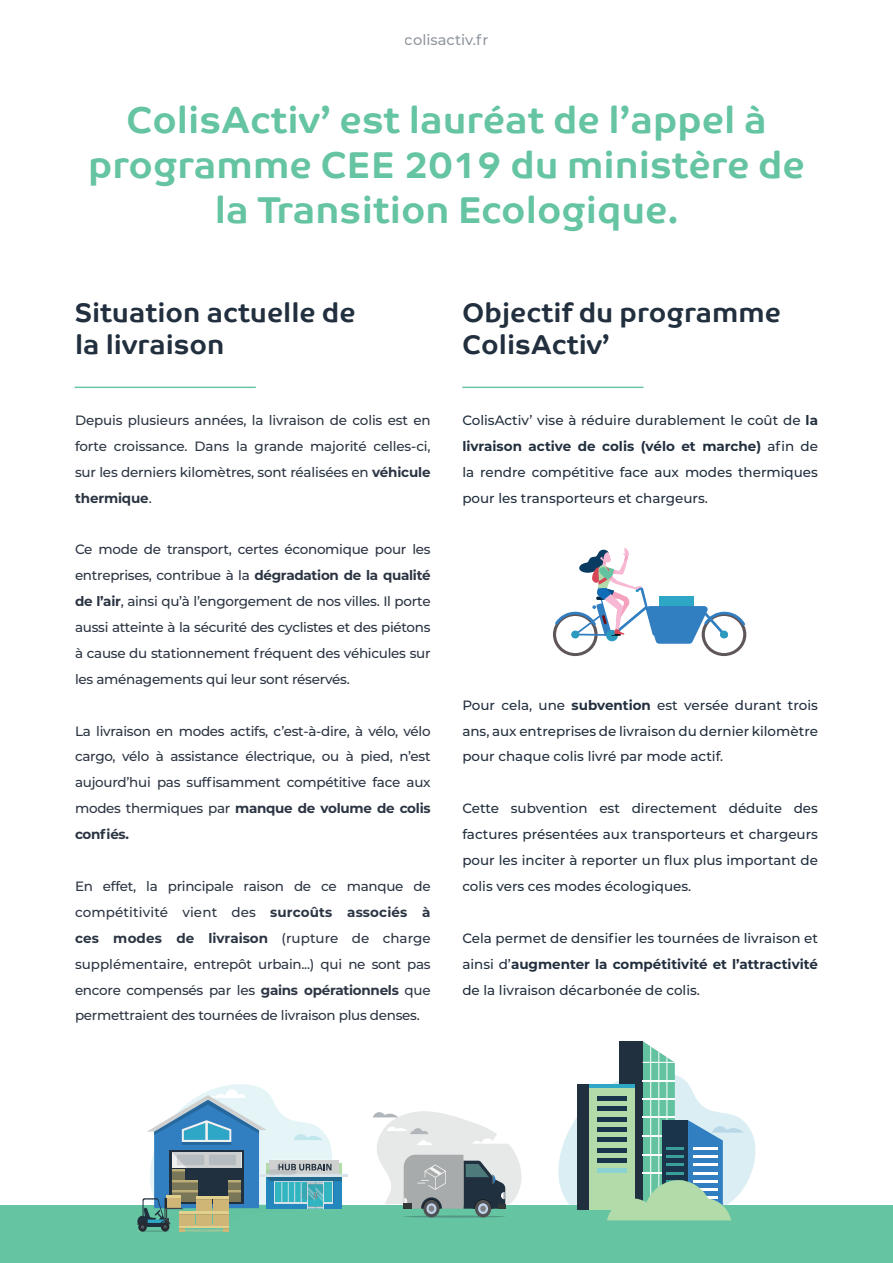
<style>
.page{position:relative;width:893px;height:1263px;background:#fff}
.page>*{position:absolute;margin:0;border:0;box-sizing:border-box;transform-origin:0 0}
.t1{font:700 37.5px/45px "Co Text";color:#65c4a1;text-align:center}
.t2{font:700 27px/32.4px "Co Text";color:#222f3e}
.t3{font:500 14.55px "Montserrat";color:#222f3e}
.t4{font:500 13.5px/26px "Montserrat";letter-spacing:-.02em;color:#2c3543;text-align:justify}
.t5{font:500 13.5px/26px "Montserrat";color:#222f3e;text-align:justify}
.s1{font-weight:700}
</style>
<div class="page">
<div style="left:0;top:1205px;width:893px;height:58px;background:#65c4a1"></div>
<hr style="left:403px;top:1215px;width:102px;height:3px;background:#20303e;border-radius:50%">
<svg style="left:475px;top:1200px;width:16px;height:17px"></svg>
<div style="left:478px;top:1203px;width:10px;height:11px;background:#c0d2eb;border-radius:50%"></div>
<svg style="left:423px;top:1200px;width:17px;height:17px"></svg>
<svg style="left:373px;top:1111px;width:149px;height:101px"></svg>
<svg style="left:558px;top:1041px;width:198px;height:179px"></svg>
<hr style="left:260px;top:1174px;width:87px;height:2px;background:#d7e2e8">
<svg style="left:137px;top:1084px;width:205px;height:148px"></svg>
<hr style="left:75px;top:387px;width:181px;height:1px;background:#65c4a1">
<hr style="left:462px;top:387px;width:181px;height:1px;background:#65c4a1">
<svg style="left:553px;top:548px;width:193px;height:108px"></svg>
<p class="t3" style="left:405px;top:30px;width:85px">colisactiv.fr</p>
<h1 class="t1" style="left:88px;top:97px;width:718px">ColisActiv’ est lauréat de l’appel à programme CEE 2019 du ministère de la Transition Ecologique.</h1>
<h2 class="t2" style="left:75px;top:296px;width:282px">Situation actuelle de la livraison</h2>
<h2 class="t2" style="left:462px;top:296px;width:320px">Objectif du programme<br>ColisActiv’</h2>
<p class="t4" style="left:75px;top:406px;width:357px">Depuis plusieurs années, la livraison de colis est en forte croissance. Dans la grande majorité celles-ci, sur les derniers kilomètres, sont réalisées en <span class="s1">véhicule thermique</span>.</p>
<p class="t4" style="left:75px;top:536px;width:357px">Ce mode de transport, certes économique pour les entreprises, contribue à la <span class="s1">dégradation de la qualité de l’air</span>, ainsi qu’à l’engorgement de nos villes. Il porte aussi atteinte à la sécurité des cyclistes et des piétons à cause du stationnement fréquent des véhicules sur les aménagements qui leur sont réservés.</p>
<p class="t4" style="left:75px;top:717px;width:357px">La livraison en modes actifs, c’est-à-dire, à vélo, vélo cargo, vélo à assistance électrique, ou à pied, n’est aujourd’hui pas suffisamment compétitive face aux modes thermiques par <span class="s1">manque de volume de colis confiés.</span></p>
<p class="t4" style="left:75px;top:873px;width:357px">En effet, la principale raison de ce manque de compétitivité vient des <span class="s1">surcoûts associés à ces modes de livraison</span> (rupture de charge supplémentaire, entrepôt urbain...) qui ne sont pas encore compensés par les <span class="s1">gains opérationnels</span> que permettraient des tournées de livraison plus denses.</p>
<p class="t5" style="left:462px;top:406px;width:357px">ColisActiv’ vise à réduire durablement le coût de <span class="s1">la livraison active de colis (vélo et marche)</span> afin de la rendre compétitive face aux modes thermiques pour les transporteurs et chargeurs.</p>
<p class="t5" style="left:462px;top:691px;width:357px">Pour cela, une <span class="s1">subvention</span> est versée durant trois ans, aux entreprises de livraison du dernier kilomètre pour chaque colis livré par mode actif.</p>
<p class="t5" style="left:462px;top:795px;width:357px">Cette subvention est directement déduite des factures présentées aux transporteurs et chargeurs pour les inciter à reporter un flux plus important de colis vers ces modes écologiques.</p>
<p class="t5" style="left:462px;top:924px;width:357px">Cela permet de densifier les tournées de livraison et ainsi d’<span class="s1">augmenter la compétitivité et l’attractivité </span>de la livraison décarbonée de colis.</p>
</div>
